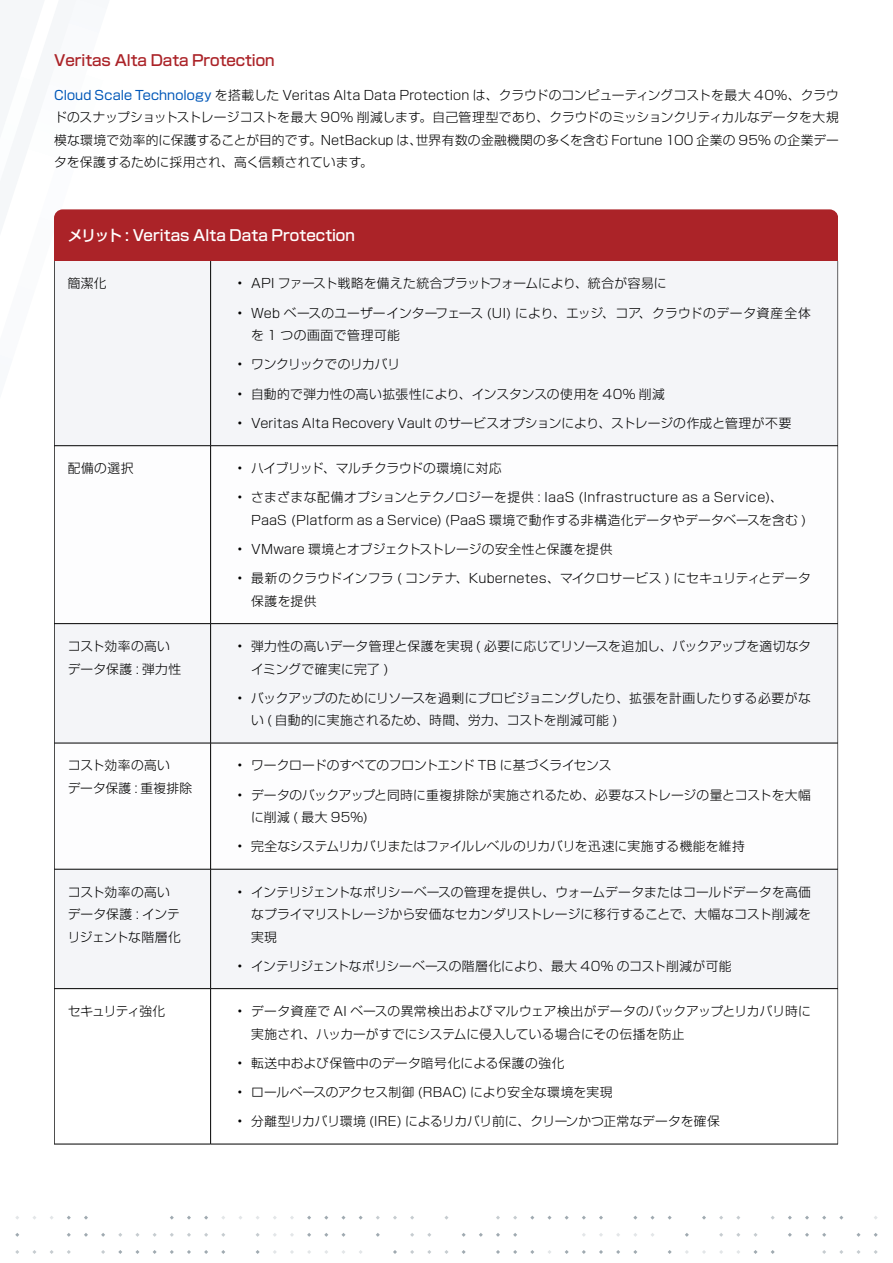
<style>
.page{position:relative;width:893px;height:1263px;background:#fff}
.page>*{position:absolute;margin:0;border:0;box-sizing:border-box;transform-origin:0 0}
.t1{font:500 15px "Shin Go Pro";letter-spacing:.005em;color:#fff}
.Paragraph_Title{font:500 15px "Shin Go Pro";color:#ab2328}
.Body_Copy{font:300 12.75px/22.5px "Shin Go Pro";letter-spacing:.01em;color:#000}
.Body_Copy-2{font:300 12.75px "Shin Go Pro";letter-spacing:-.01em;color:#000}
.Body_Copy-3{font:300 12.75px "Shin Go Pro";letter-spacing:.03em;color:#000}
.Body_Copy-4{font:300 12.75px "Shin Go Pro";letter-spacing:-.025em;color:#000}
.Body_Copy-5{font:300 12.75px "Shin Go Pro";letter-spacing:-.05em;color:#000}
.s1{font-weight:400;color:#0057b8}
</style>
<div class="page">
<svg style="left:771px;top:1250px;width:4px;height:4px"></svg>
<svg style="left:753px;top:1250px;width:4px;height:4px"></svg>
<svg style="left:719px;top:1233px;width:4px;height:4px"></svg>
<svg style="left:702px;top:1216px;width:4px;height:4px"></svg>
<svg style="left:702px;top:1250px;width:4px;height:4px"></svg>
<svg style="left:685px;top:1233px;width:4px;height:4px"></svg>
<svg style="left:685px;top:1250px;width:4px;height:4px"></svg>
<svg style="left:668px;top:1215px;width:4px;height:5px"></svg>
<svg style="left:668px;top:1250px;width:4px;height:4px"></svg>
<svg style="left:650px;top:1215px;width:4px;height:5px"></svg>
<svg style="left:633px;top:1215px;width:4px;height:5px"></svg>
<svg style="left:633px;top:1250px;width:4px;height:4px"></svg>
<svg style="left:616px;top:1250px;width:4px;height:4px"></svg>
<svg style="left:599px;top:1216px;width:4px;height:4px"></svg>
<svg style="left:599px;top:1250px;width:4px;height:4px"></svg>
<svg style="left:582px;top:1215px;width:4px;height:5px"></svg>
<svg style="left:582px;top:1250px;width:4px;height:4px"></svg>
<svg style="left:565px;top:1215px;width:4px;height:5px"></svg>
<svg style="left:565px;top:1250px;width:4px;height:4px"></svg>
<svg style="left:547px;top:1215px;width:4px;height:5px"></svg>
<svg style="left:530px;top:1215px;width:4px;height:5px"></svg>
<svg style="left:530px;top:1250px;width:4px;height:4px"></svg>
<svg style="left:513px;top:1233px;width:4px;height:4px"></svg>
<svg style="left:513px;top:1250px;width:4px;height:4px"></svg>
<svg style="left:496px;top:1216px;width:4px;height:4px"></svg>
<svg style="left:496px;top:1233px;width:4px;height:4px"></svg>
<svg style="left:496px;top:1250px;width:4px;height:4px"></svg>
<svg style="left:479px;top:1233px;width:4px;height:4px"></svg>
<svg style="left:462px;top:1233px;width:4px;height:4px"></svg>
<svg style="left:462px;top:1250px;width:4px;height:4px"></svg>
<svg style="left:427px;top:1250px;width:4px;height:4px"></svg>
<svg style="left:410px;top:1233px;width:4px;height:4px"></svg>
<svg style="left:410px;top:1250px;width:4px;height:4px"></svg>
<svg style="left:393px;top:1216px;width:4px;height:4px"></svg>
<svg style="left:393px;top:1250px;width:4px;height:4px"></svg>
<svg style="left:376px;top:1233px;width:4px;height:4px"></svg>
<svg style="left:359px;top:1215px;width:4px;height:5px"></svg>
<svg style="left:341px;top:1215px;width:4px;height:5px"></svg>
<svg style="left:324px;top:1215px;width:4px;height:5px"></svg>
<svg style="left:324px;top:1233px;width:4px;height:4px"></svg>
<svg style="left:307px;top:1215px;width:4px;height:5px"></svg>
<svg style="left:307px;top:1233px;width:4px;height:4px"></svg>
<svg style="left:290px;top:1250px;width:4px;height:4px"></svg>
<svg style="left:256px;top:1250px;width:4px;height:4px"></svg>
<svg style="left:221px;top:1250px;width:4px;height:4px"></svg>
<svg style="left:204px;top:1215px;width:4px;height:5px"></svg>
<svg style="left:204px;top:1233px;width:4px;height:4px"></svg>
<svg style="left:204px;top:1250px;width:4px;height:4px"></svg>
<svg style="left:187px;top:1216px;width:4px;height:4px"></svg>
<svg style="left:187px;top:1233px;width:4px;height:4px"></svg>
<svg style="left:187px;top:1250px;width:4px;height:4px"></svg>
<svg style="left:170px;top:1215px;width:4px;height:5px"></svg>
<svg style="left:170px;top:1233px;width:4px;height:4px"></svg>
<svg style="left:170px;top:1250px;width:4px;height:4px"></svg>
<svg style="left:153px;top:1250px;width:4px;height:4px"></svg>
<svg style="left:135px;top:1250px;width:4px;height:4px"></svg>
<svg style="left:118px;top:1250px;width:4px;height:4px"></svg>
<svg style="left:101px;top:1233px;width:4px;height:4px"></svg>
<svg style="left:101px;top:1250px;width:4px;height:4px"></svg>
<svg style="left:84px;top:1216px;width:4px;height:4px"></svg>
<svg style="left:84px;top:1233px;width:4px;height:4px"></svg>
<svg style="left:67px;top:1215px;width:4px;height:5px"></svg>
<svg style="left:67px;top:1233px;width:4px;height:4px"></svg>
<svg style="left:67px;top:1250px;width:4px;height:4px"></svg>
<svg style="left:50px;top:1250px;width:4px;height:4px"></svg>
<svg style="left:15px;top:1233px;width:4px;height:4px"></svg>
<svg style="left:15px;top:1250px;width:4px;height:4px"></svg>
<svg style="left:874px;top:1233px;width:4px;height:4px"></svg>
<svg style="left:874px;top:1250px;width:4px;height:4px"></svg>
<svg style="left:839px;top:1215px;width:4px;height:5px"></svg>
<svg style="left:839px;top:1250px;width:4px;height:4px"></svg>
<svg style="left:822px;top:1215px;width:4px;height:5px"></svg>
<svg style="left:822px;top:1233px;width:4px;height:4px"></svg>
<svg style="left:822px;top:1250px;width:4px;height:4px"></svg>
<svg style="left:805px;top:1216px;width:4px;height:4px"></svg>
<svg style="left:805px;top:1233px;width:4px;height:4px"></svg>
<svg style="left:788px;top:1215px;width:4px;height:5px"></svg>
<svg style="left:788px;top:1233px;width:4px;height:4px"></svg>
<div style="left:54px;top:209px;width:784px;height:52px;background:#ab2328"></div>
<div style="left:55px;top:261px;width:155px;height:727px;background:#f4f5f8"></div>
<div style="left:211px;top:261px;width:627px;height:727px;background:#f4f5f8"></div>
<svg style="left:55px;top:446px;width:783px;height:423px"></svg>
<svg style="left:55px;top:989px;width:783px;height:155px"></svg>
<hr style="left:210px;top:261px;width:1px;height:184px;background:#000">
<hr style="left:210px;top:446px;width:1px;height:177px;background:#000">
<hr style="left:210px;top:624px;width:1px;height:119px;background:#000">
<hr style="left:210px;top:743px;width:1px;height:126px;background:#000">
<hr style="left:210px;top:869px;width:1px;height:119px;background:#000">
<hr style="left:210px;top:989px;width:1px;height:155px;background:#000">
<hr style="left:54px;top:261px;width:1px;height:184px;background:#000">
<hr style="left:838px;top:261px;width:1px;height:184px;background:#000">
<hr style="left:54px;top:446px;width:1px;height:177px;background:#000">
<hr style="left:838px;top:446px;width:1px;height:177px;background:#000">
<hr style="left:54px;top:624px;width:1px;height:119px;background:#000">
<hr style="left:838px;top:624px;width:1px;height:119px;background:#000">
<hr style="left:54px;top:743px;width:1px;height:126px;background:#000">
<hr style="left:838px;top:743px;width:1px;height:126px;background:#000">
<hr style="left:54px;top:869px;width:1px;height:119px;background:#000">
<hr style="left:838px;top:869px;width:1px;height:119px;background:#000">
<hr style="left:54px;top:988px;width:157px;height:1px;background:#000">
<hr style="left:54px;top:989px;width:1px;height:155px;background:#000">
<hr style="left:211px;top:988px;width:627px;height:1px;background:#000">
<hr style="left:838px;top:989px;width:1px;height:155px;background:#000">
<hr style="left:54px;top:1144px;width:157px;height:1px;background:#000">
<hr style="left:211px;top:1144px;width:627px;height:1px;background:#000">
<hr style="left:54px;top:445px;width:157px;height:1px;background:#000">
<hr style="left:211px;top:445px;width:627px;height:1px;background:#000">
<hr style="left:54px;top:623px;width:157px;height:1px;background:#000">
<hr style="left:211px;top:623px;width:627px;height:1px;background:#000">
<hr style="left:54px;top:743px;width:157px;height:1px;background:#000">
<hr style="left:211px;top:743px;width:627px;height:1px;background:#000">
<hr style="left:54px;top:869px;width:157px;height:1px;background:#000">
<hr style="left:211px;top:869px;width:627px;height:1px;background:#000">
<p class="Paragraph_Title" style="left:54px;top:48px;width:222px">Veritas Alta Data Protection</p>
<p class="Body_Copy" style="left:54px;top:82px;width:786px;text-align:justify"><span class="s1">Cloud Scale Technology</span> を搭載した Veritas Alta Data Protection は、クラウドのコンピューティングコストを最大 40%、クラウドのスナップショットストレージコストを最大 90% 削減します。自己管理型であり、クラウドのミッションクリティカルなデータを大規模な環境で効率的に保護することが目的です。NetBackup は、世界有数の金融機関の多くを含む Fortune 100 企業の 95% の企業データを保護するために採用され、高く信頼されています。</p>
<p class="t1" style="left:68px;top:223px;width:289px">メリット : Veritas Alta Data Protection</p>
<p class="Body_Copy" style="left:68px;top:271px;width:40px">簡潔化</p>
<p class="Body_Copy" style="left:238px;top:271px;width:430px">• API ファースト戦略を備えた統合プラットフォームにより、統合が容易に</p>
<p class="Body_Copy" style="left:251px;top:300px;width:561px;text-indent:-14px">• Web ベースのユーザーインターフェース (UI) により、エッジ、コア、クラウドのデータ資産全体を 1 つの画面で管理可能</p>
<p class="Body_Copy-4" style="left:238px;top:354px;width:164px">• ワンクリックでのリカバリ</p>
<p class="Body_Copy" style="left:238px;top:381px;width:429px">• 自動的で弾力性の高い拡張性により、インスタンスの使用を 40% 削減</p>
<p class="Body_Copy" style="left:238px;top:410px;width:555px">• Veritas Alta Recovery Vault のサービスオプションにより、ストレージの作成と管理が不要</p>
<p class="Body_Copy" style="left:68px;top:455px;width:67px">配備の選択</p>
<p class="Body_Copy-2" style="left:238px;top:458px;width:265px">• ハイブリッド、マルチクラウドの環境に対応</p>
<p class="Body_Copy" style="left:251px;top:485px;width:557px;text-indent:-14px">• さまざまな配備オプションとテクノロジーを提供 : IaaS (Infrastructure as a Service)、<br>PaaS (Platform as a Service) (PaaS 環境で動作する非構造化データやデータベースを含む )</p>
<p class="Body_Copy" style="left:238px;top:536px;width:376px">• VMware 環境とオブジェクトストレージの安全性と保護を提供</p>
<p class="Body_Copy" style="left:251px;top:566px;width:561px;text-indent:-14px">• 最新のクラウドインフラ ( コンテナ、Kubernetes、マイクロサービス ) にセキュリティとデータ保護を提供</p>
<p class="Body_Copy" style="left:68px;top:633px;width:115px">コスト効率の高いデータ保護 : 弾力性</p>
<p class="Body_Copy" style="left:251px;top:633px;width:561px;text-indent:-14px">• 弾力性の高いデータ管理と保護を実現 ( 必要に応じてリソースを追加し、バックアップを適切なタイミングで確実に完了 )</p>
<p class="Body_Copy" style="left:251px;top:685px;width:561px;text-indent:-14px">• バックアップのためにリソースを過剰にプロビジョニングしたり、拡張を計画したりする必要がない ( 自動的に実施されるため、時間、労力、コストを削減可能 )</p>
<p class="Body_Copy" style="left:68px;top:753px;width:126px">コスト効率の高い<br>データ保護 : 重複排除</p>
<p class="Body_Copy-2" style="left:238px;top:755px;width:376px">• ワークロードのすべてのフロントエンド TB に基づくライセンス</p>
<p class="Body_Copy" style="left:251px;top:782px;width:561px;text-indent:-14px">• データのバックアップと同時に重複排除が実施されるため、必要なストレージの量とコストを大幅に削減 ( 最大 95%)</p>
<p class="Body_Copy" style="left:238px;top:834px;width:509px">• 完全なシステムリカバリまたはファイルレベルのリカバリを迅速に実施する機能を維持</p>
<p class="Body_Copy" style="left:68px;top:879px;width:115px">コスト効率の高いデータ保護 : インテリジェントな階層化</p>
<p class="Body_Copy" style="left:251px;top:879px;width:561px;text-align:justify;text-indent:-14px">• インテリジェントなポリシーベースの管理を提供し、ウォームデータまたはコールドデータを高価なプライマリストレージから安価なセカンダリストレージに移行することで、大幅なコスト削減を実現</p>
<p class="Body_Copy" style="left:238px;top:953px;width:495px">• インテリジェントなポリシーベースの階層化により、最大 40% のコスト削減が可能</p>
<p class="Body_Copy-5" style="left:68px;top:1001px;width:99px">セキュリティ強化</p>
<p class="Body_Copy" style="left:251px;top:998px;width:561px;text-indent:-14px">• データ資産で AI ベースの異常検出およびマルウェア検出がデータのバックアップとリカバリ時に実施され、ハッカーがすでにシステムに侵入している場合にその伝播を防止</p>
<p class="Body_Copy-3" style="left:238px;top:1052px;width:328px">• 転送中および保管中のデータ暗号化による保護の強化</p>
<p class="Body_Copy" style="left:238px;top:1079px;width:376px">• ロールベースのアクセス制御 (RBAC) により安全な環境を実現</p>
<p class="Body_Copy" style="left:238px;top:1109px;width:484px">• 分離型リカバリ環境 (IRE) によるリカバリ前に、クリーンかつ正常なデータを確保</p>
</div>
